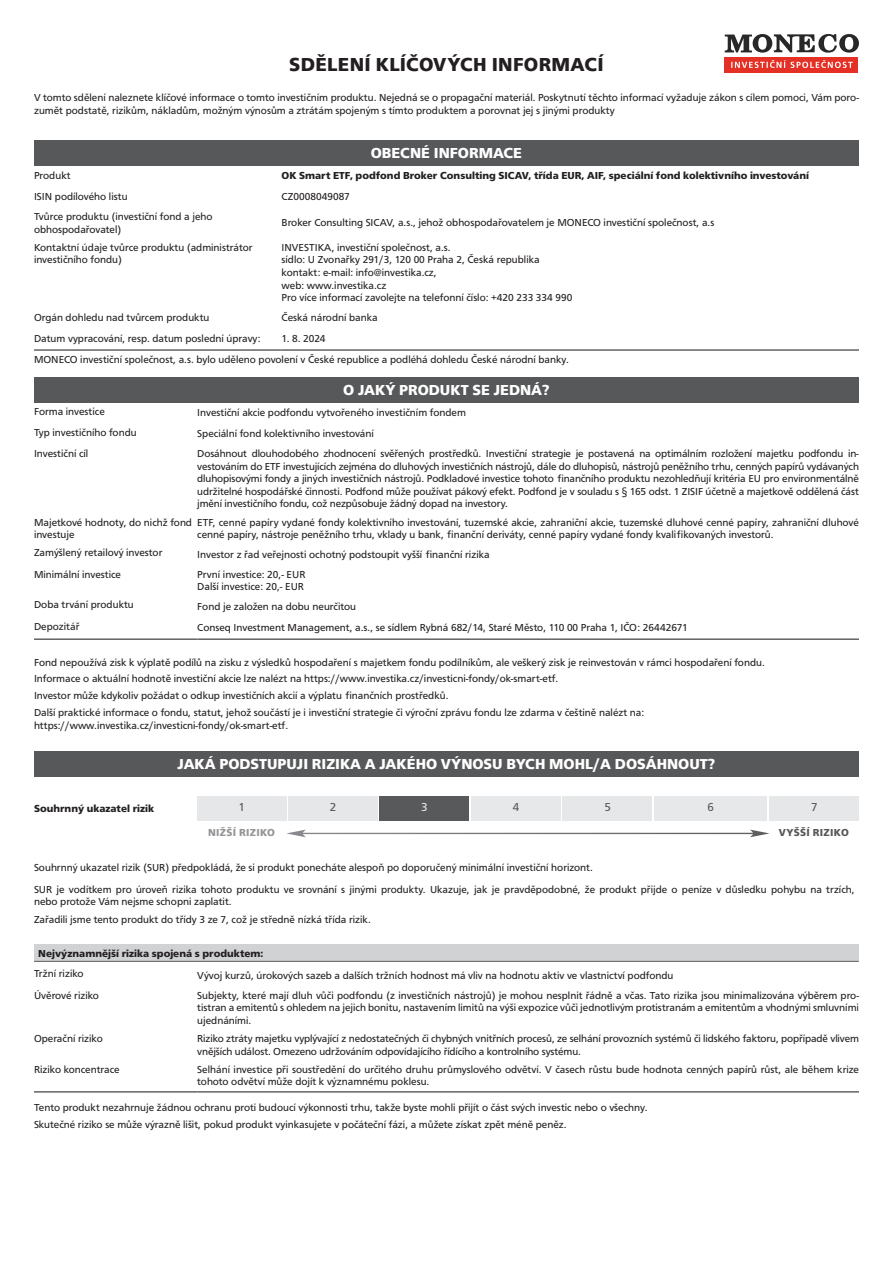
<style>
.page{position:relative;width:893px;height:1263px;background:#fff}
.page>*{position:absolute;margin:0;border:0;box-sizing:border-box;transform-origin:0 0}
.t1{font:700 19.5px "F015 TOT";letter-spacing:.015em;color:#231f20}
.t2{font:700 15px "F015 TOT";color:#fff}
.t3{font:12px "F015 TOT";color:#57585a}
.t4{font:12px "F015 TOT";color:#58595b}
.t5{font:12px "F015 TOT";color:#e7e8e9}
.t6{font:10.5px/12.6px "F015 TOT";color:#231f20}
.t7{font:700 10.5px "F015 TOT";color:#231f20}
.t8{font:700 10.5px "F015 TOT";letter-spacing:.035em;color:#939598}
.t9{font:700 10.5px "F015 TOT";letter-spacing:.035em;color:#57585a}
</style>
<div class="page">
<div style="left:34px;top:140px;width:825px;height:26px;background:#57585a"></div>
<hr style="left:34px;top:349px;width:248px;height:2px;background:#636366">
<hr style="left:282px;top:349px;width:577px;height:2px;background:#636366">
<div style="left:34px;top:377px;width:825px;height:26px;background:#57585a"></div>
<hr style="left:34px;top:638px;width:163px;height:2px;background:#636366">
<hr style="left:197px;top:638px;width:662px;height:2px;background:#636366">
<div style="left:34px;top:944px;width:825px;height:17px;background:#d1d2d4"></div>
<hr style="left:34px;top:961px;width:825px;height:1px;background:#636366">
<hr style="left:34px;top:1091px;width:163px;height:1px;background:#636366">
<hr style="left:197px;top:1091px;width:662px;height:1px;background:#636366">
<svg style="left:725px;top:34px;width:134px;height:19px"></svg>
<div style="left:724px;top:57px;width:134px;height:15px;background:#e53025"></div>
<svg style="left:731px;top:60px;width:122px;height:8px"></svg>
<div style="left:34px;top:751px;width:825px;height:26px;background:#57585a"></div>
<div style="left:471px;top:796px;width:90px;height:24px;background:#e7e8e9"></div>
<div style="left:197px;top:796px;width:89px;height:24px;background:#e6e7e9"></div>
<div style="left:563px;top:796px;width:89px;height:24px;background:#e6e7e9"></div>
<div style="left:769px;top:796px;width:89px;height:24px;background:#e6e7e9"></div>
<div style="left:288px;top:796px;width:90px;height:24px;background:#e6e7e9"></div>
<div style="left:380px;top:796px;width:89px;height:24px;background:#58595b"></div>
<svg style="left:286px;top:830px;width:483px;height:7px"></svg>
<div style="left:654px;top:796px;width:113px;height:24px;background:#e7e8e9"></div>
<h1 class="t1" style="left:289px;top:53px;width:316px">SDĚLENÍ KLÍČOVÝCH INFORMACÍ</h1>
<p class="t6" style="left:34px;top:91px;width:826px">V tomto sdělení naleznete klíčové informace o tomto investičním produktu. Nejedná se o propagační materiál. Poskytnutí těchto informací vyžaduje zákon s cílem pomoci, Vám poro&shy;zumět podstatě, rizikům, nákladům, možným výnosům a ztrátám spojeným s tímto produktem a porovnat jej s jinými produkty</p>
<h2 class="t2" style="left:371px;top:144px;width:153px">OBECNÉ INFORMACE</h2>
<p class="t6" style="left:34px;top:169px;width:38px">Produkt</p>
<p class="t7" style="left:282px;top:169px;width:529px">OK Smart ETF, podfond Broker Consulting SICAV, třída EUR, AIF, speciální fond kolektivního investování</p>
<p class="t6" style="left:34px;top:190px;width:95px">ISIN podílového listu</p>
<p class="t6" style="left:282px;top:190px;width:70px">CZ0008049087</p>
<p class="t6" style="left:34px;top:210px;width:180px">Tvůrce produktu (investiční fond a jeho obhospodařovatel)</p>
<p class="t6" style="left:282px;top:216px;width:434px">Broker Consulting SICAV, a.s., jehož obhospodařovatelem je MONECO investiční společnost, a.s</p>
<p class="t6" style="left:34px;top:241px;width:220px">Kontaktní údaje tvůrce produktu (administrátor investičního fondu)</p>
<p class="t6" style="left:282px;top:241px;width:292px">INVESTIKA, investiční společnost, a.s.<br>sídlo: U Zvonařky 291/3, 120 00 Praha 2, Česká republika kontakt: e-mail: info@investika.cz,<br>web: www.investika.cz<br>Pro více informací zavolejte na telefonní číslo: +420 233 334 990</p>
<p class="t6" style="left:34px;top:311px;width:177px">Orgán dohledu nad tvůrcem produktu</p>
<p class="t6" style="left:282px;top:311px;width:97px">Česká národní banka</p>
<p class="t6" style="left:34px;top:332px;width:228px">Datum vypracování, resp. datum poslední úpravy:</p>
<p class="t6" style="left:282px;top:332px;width:45px">1. 8. 2024</p>
<h2 class="t2" style="left:343px;top:382px;width:208px">O JAKÝ PRODUKT SE JEDNÁ?</h2>
<p class="t6" style="left:34px;top:405px;width:72px">Forma investice</p>
<p class="t6" style="left:197px;top:406px;width:270px">Investiční akcie podfondu vytvořeného investičním fondem</p>
<p class="t6" style="left:34px;top:426px;width:104px">Typ investičního fondu</p>
<p class="t6" style="left:197px;top:428px;width:178px">Speciální fond kolektivního investování</p>
<p class="t6" style="left:34px;top:447px;width:56px">Investiční cíl</p>
<p class="t6" style="left:197px;top:447px;width:663px;text-align:justify">Dosáhnout dlouhodobého zhodnocení svěřených prostředků. Investiční strategie je postavená na optimálním rozložení majetku podfondu in&shy;vestováním do ETF investujících zejména do dluhových investičních nástrojů, dále do dluhopisů, nástrojů peněžního trhu, cenných papírů vydávaných dluhopisovými fondy a jiných investičních nástrojů. Podkladové investice tohoto finančního produktu nezohledňují kritéria EU pro environmentálně udržitelné hospodářské činnosti. Podfond může používat pákový efekt. Podfond je v souladu s § 165 odst. 1 ZISIF účetně a majetkově oddělená část jmění investičního fondu, což nezpůsobuje žádný dopad na investory.</p>
<p class="t6" style="left:34px;top:516px;width:160px">Majetkové hodnoty, do nichž fond investuje</p>
<p class="t6" style="left:197px;top:516px;width:663px">ETF, cenné papíry vydané fondy kolektivního investování, tuzemské akcie, zahraniční akcie, tuzemské dluhové cenné papíry, zahraniční dluhové cenné papíry, nástroje peněžního trhu, vklady u bank, finanční deriváty, cenné papíry vydané fondy kvalifikovaných investorů.</p>
<p class="t6" style="left:34px;top:547px;width:130px">Zamýšlený retailový investor</p>
<p class="t6" style="left:197px;top:548px;width:294px">Investor z řad veřejnosti ochotný podstoupit vyšší finanční rizika</p>
<p class="t6" style="left:34px;top:568px;width:89px">Minimální investice</p>
<p class="t6" style="left:197px;top:568px;width:110px">První investice: 20,- EUR<br>Další investice: 20,- EUR</p>
<p class="t6" style="left:34px;top:599px;width:101px">Doba trvání produktu</p>
<p class="t6" style="left:197px;top:600px;width:160px">Fond je založen na dobu neurčitou</p>
<p class="t6" style="left:34px;top:620px;width:47px">Depozitář</p>
<p class="t6" style="left:197px;top:621px;width:492px">Conseq Investment Management, a.s., se sídlem Rybná 682/14, Staré Město, 110 00 Praha 1, IČO: 26442671</p>
<p class="t6" style="left:34px;top:353px;width:536px">MONECO investiční společnost, a.s. bylo uděleno povolení v České republice a podléhá dohledu České národní banky.</p>
<p class="t6" style="left:34px;top:654px;width:732px;line-height:16.8px">Fond nepoužívá zisk k výplatě podílů na zisku z výsledků hospodaření s majetkem fondu podílníkům, ale veškerý zisk je reinvestován v rámci hospodaření fondu.<br>Informace o aktuální hodnotě investiční akcie lze nalézt na https://www.investika.cz/investicni-fondy/ok-smart-etf.<br>Investor může kdykoliv požádat o odkup investičních akcií a výplatu finančních prostředků.<br>Další praktické informace o fondu, statut, jehož součástí je i investiční strategie či výroční zprávu fondu lze zdarma v češtině nalézt na:</p>
<p class="t6" style="left:34px;top:719px;width:256px">https://www.investika.cz/investicni-fondy/ok-smart-etf.</p>
<h2 class="t2" style="left:178px;top:755px;width:539px">JAKÁ PODSTUPUJI RIZIKA A JAKÉHO VÝNOSU BYCH MOHL/A DOSÁHNOUT?</h2>
<p class="t3" style="left:238px;top:800px;width:8px">1</p>
<p class="t3" style="left:330px;top:800px;width:8px">2</p>
<p class="t5" style="left:421px;top:800px;width:8px">3</p>
<p class="t4" style="left:513px;top:800px;width:8px">4</p>
<p class="t3" style="left:605px;top:800px;width:8px">5</p>
<p class="t3" style="left:811px;top:800px;width:8px">7</p>
<p class="t8" style="left:208px;top:826px;width:69px">NIŽŠÍ RIZIKO</p>
<p class="t9" style="left:779px;top:826px;width:71px">VYŠŠÍ RIZIKO</p>
<p class="t4" style="left:707px;top:800px;width:8px">6</p>
<p class="t7" style="left:34px;top:802px;width:122px">Souhrnný ukazatel rizik</p>
<p class="t6" style="left:34px;top:856px;width:822px;line-height:21.9px">Souhrnný ukazatel rizik (SUR) předpokládá, že si produkt ponecháte alespoň po doporučený minimální investiční horizont.<br>SUR je vodítkem pro úroveň rizika tohoto produktu ve srovnání s jinými produkty. Ukazuje, jak je pravděpodobné, že produkt přijde o peníze v důsledku pohybu na trzích,</p>
<p class="t6" style="left:34px;top:893px;width:338px;line-height:18.1px">nebo protože Vám nejsme schopni zaplatit.<br>Zařadili jsme tento produkt do třídy 3 ze 7, což je středně nízká třída rizik.</p>
<p class="t7" style="left:38px;top:947px;width:227px">Nejvýznamnější rizika spojená s produktem:</p>
<p class="t6" style="left:34px;top:968px;width:51px">Tržní riziko</p>
<p class="t6" style="left:197px;top:969px;width:478px">Vývoj kurzů, úrokových sazeb a dalších tržních hodnost má vliv na hodnotu aktiv ve vlastnictví podfondu</p>
<p class="t6" style="left:34px;top:989px;width:66px">Úvěrové riziko</p>
<p class="t6" style="left:197px;top:989px;width:663px;text-align:justify">Subjekty, které mají dluh vůči podfondu (z investičních nástrojů) je mohou nesplnit řádně a včas. Tato rizika jsou minimalizována výběrem pro&shy;tistran a emitentů s ohledem na jejich bonitu, nastavením limitů na výši expozice vůči jednotlivým protistranám a emitentům a vhodnými smluvními ujednáními.</p>
<p class="t6" style="left:34px;top:1032px;width:70px">Operační riziko</p>
<p class="t6" style="left:197px;top:1032px;width:663px">Riziko ztráty majetku vyplývající z nedostatečných či chybných vnitřních procesů, ze selhání provozních systémů či lidského faktoru, popřípadě vlivem vnějších událost. Omezeno udržováním odpovídajícího řídícího a kontrolního systému.</p>
<p class="t6" style="left:34px;top:1063px;width:87px">Riziko koncentrace</p>
<p class="t6" style="left:197px;top:1063px;width:663px">Selhání investice při soustředění do určitého druhu průmyslového odvětví. V časech růstu bude hodnota cenných papírů růst, ale během krize tohoto odvětví může dojít k významnému poklesu.</p>
<p class="t6" style="left:34px;top:1099px;width:615px;line-height:16.8px">Tento produkt nezahrnuje žádnou ochranu proti budoucí výkonnosti trhu, takže byste mohli přijít o část svých investic nebo o všechny.<br>Skutečné riziko se může výrazně lišit, pokud produkt vyinkasujete v počáteční fázi, a můžete získat zpět méně peněz.</p>
</div>
